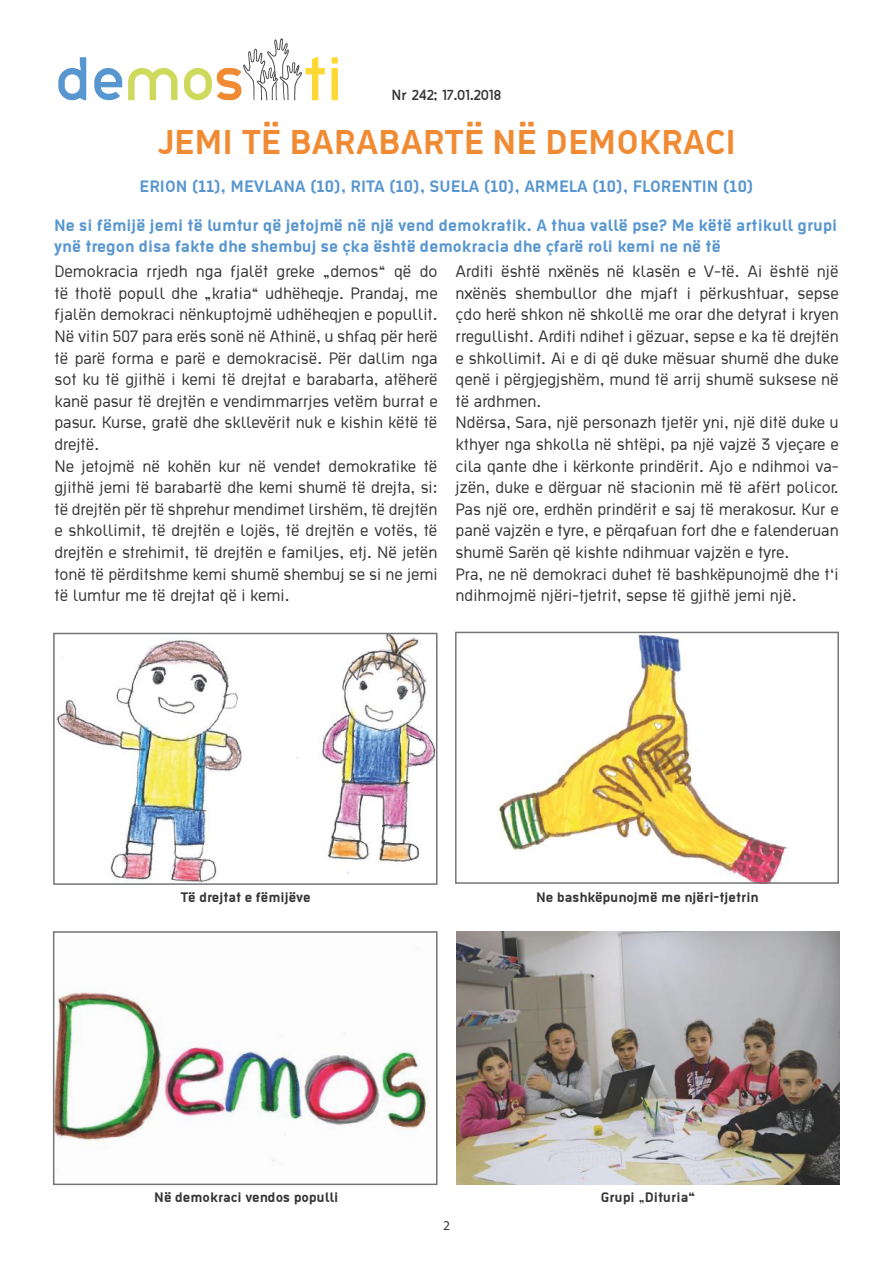
<style>
.page{position:relative;width:893px;height:1263px;background:#fff}
.page>*{position:absolute;margin:0;border:0;box-sizing:border-box;transform-origin:0 0}
.t1{font:700 37.5px "Ekstropia";color:#f08b34}
.t2{font:18px/21.6px "Ekstropia";color:#363435}
.t3{font:700 18px/39.2px "Ekstropia";color:#5896d0;text-align:center}
.t4{font:700 15px "Ekstropia";color:#363435}
.t5{font:13.5px "Thelbi Kujtesa";color:#363435}
.t6{font:13.5px "Myriad Pro";color:#363435}
</style>
<div class="page">
<svg style="left:58px;top:57px;width:28px;height:43px"></svg>
<svg style="left:94px;top:68px;width:28px;height:32px"></svg>
<svg style="left:128px;top:68px;width:50px;height:32px"></svg>
<svg style="left:331px;top:57px;width:7px;height:43px"></svg>
<svg style="left:184px;top:38px;width:141px;height:62px"></svg>
<img style="left:56px;top:990px;width:374px;height:172px">
<div style="left:53px;top:931px;width:384px;height:254px;border:2px solid #737577"></div>
<img style="left:457px;top:931px;width:382px;height:254px">
<img style="left:57px;top:636px;width:377px;height:246px">
<div style="left:53px;top:633px;width:384px;height:252px;border:2px solid #737577"></div>
<img style="left:498px;top:635px;width:291px;height:246px">
<div style="left:455px;top:632px;width:384px;height:252px;border:2px solid #737577"></div>
<p class="t5" style="left:392px;top:85px;width:111px">Nr 242; 17.01.2018</p>
<h1 class="t1" style="left:157px;top:119px;width:581px">JEMI TË BARABARTË NË DEMOKRACI</h1>
<p class="t3" style="left:54px;top:166px;width:785px">ERION (11), MEVLANA (10), RITA (10), SUELA (10), ARMELA (10), FLORENTIN (10)<br>Ne si fëmijë jemi të lumtur që jetojmë në një vend demokratik. A thua vallë pse? Me këtë artikull grupi</p>
<p class="t3" style="left:54px;top:226px;width:668px">ynë tregon disa fakte dhe shembuj se çka është demokracia dhe çfarë roli kemi ne në të</p>
<p class="t2" style="left:54px;top:260px;width:385px">Demokracia rrjedh nga fjalët greke „demos“ që do të thotë popull dhe „kratia“ udhëheqje. Prandaj, me fjalën demokraci nënkuptojmë udhëheqjen e popullit.<br>Në vitin 507 para erës sonë në Athinë, u shfaq për herë të parë forma e parë e demokracisë. Për dallim nga sot ku të gjithë i kemi të drejtat e barabarta, atëherë kanë pasur të drejtën e vendimmarrjes vetëm burrat e pasur. Kurse, gratë dhe skllevërit nuk e kishin këtë të drejtë.<br>Ne jetojmë në kohën kur në vendet demokratike të gjithë jemi të barabartë dhe kemi shumë të drejta, si: të drejtën për të shprehur mendimet lirshëm, të drejtën e shkollimit, të drejtën e lojës, të drejtën e votës, të drejtën e strehimit, të drejtën e familjes, etj. Në jetën tonë të përditshme kemi shumë shembuj se si ne jemi të lumtur me të drejtat që i kemi.</p>
<p class="t2" style="left:456px;top:260px;width:385px">Arditi është nxënës në klasën e V-të. Ai është një nxënës shembullor dhe mjaft i përkushtuar, sepse çdo herë shkon në shkollë me orar dhe detyrat i kryen rregullisht. Arditi ndihet i gëzuar, sepse e ka të drejtën e shkollimit. Ai e di që duke mësuar shumë dhe duke qenë i përgjegjshëm, mund të arrij shumë suksese në të ardhmen.<br>Ndërsa, Sara, një personazh tjetër yni, një ditë duke u kthyer nga shkolla në shtëpi, pa një vajzë 3 vjeçare e cila qante dhe i kërkonte prindërit. Ajo e ndihmoi va&shy;jzën, duke e dërguar në stacionin më të afërt policor.<br>Pas një ore, erdhën prindërit e saj të merakosur. Kur e panë vajzën e tyre, e përqafuan fort dhe e falenderuan shumë Sarën që kishte ndihmuar vajzën e tyre.<br>Pra, ne në demokraci duhet të bashkëpunojmë dhe t‘i ndihmojmë njëri-tjetrit, sepse të gjithë jemi një.</p>
<p class="t4" style="left:181px;top:888px;width:131px">Të drejtat e fëmijëve</p>
<p class="t4" style="left:536px;top:888px;width:224px">Ne bashkëpunojmë me njëri-tjetrin</p>
<p class="t4" style="left:154px;top:1188px;width:185px">Në demokraci vendos populli</p>
<p class="t6" style="left:443px;top:1217px;width:8px">2</p>
<p class="t4" style="left:601px;top:1188px;width:96px">Grupi „Dituria“</p>
</div>
